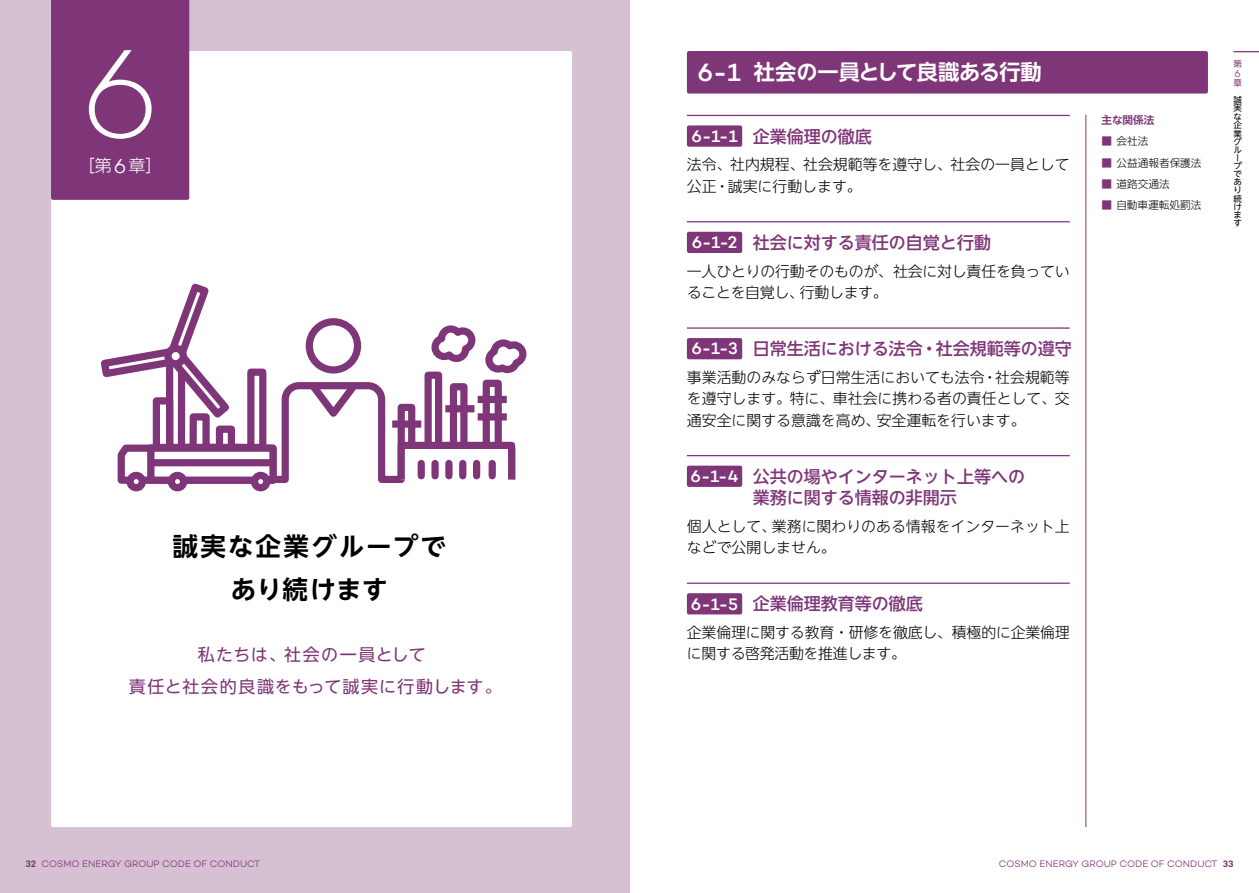
<style>
.page{position:relative;width:1259px;height:893px;background:#fff}
.page>*{position:absolute;margin:0;border:0;box-sizing:border-box;transform-origin:0 0}
.t1{font:200 127.5px "Campton";color:#fff}
.t2{font:700 25.5px "UD Shin Go NT Pro De";letter-spacing:.075em;color:#000}
.t3{font:700 21.3px "UD Shin Go NT Pro De";letter-spacing:-.015em;color:#fff}
.t4{font:500 16.95px "UD Shin Go NT Pro";color:#7f3678}
.t5{font:500 16.95px "Campton";color:#fff}
.t6{font:16.95px "UD Shin Go NT Pro";letter-spacing:.065em;color:#7f3678}
.t7{font:16.95px "UD Shin Go NT Pro";letter-spacing:.045em;color:#7f3678}
.t8{font:300 16.95px "UD Shin Go NT Pro";color:#fff}
.t9{font:300 14.85px/21.3px "UD Shin Go NT Pro";color:#000}
.t10{font:300 10.65px "UD Shin Go NT Pro";color:#000}
.t11{font:700 10.65px "UD Shin Go NT Pro De";letter-spacing:-.01em;color:#7f3678}
.t12{font:300 10.2px "Campton";color:#7f3678}
.t13{font:300 9.6px "Campton";color:#7f3678}
.t14{font:8.55px/8.2px "UD Shin Go NT Pro";color:#000}
.t15{font:8.55px/16.8px "UD Shin Go NT Pro";color:#7f3678}
.s1{font-family:"Campton";font-weight:500;font-size:25.5px}
.s2{color:#000}
.s3{color:#7f3678}
.s4{font-family:"Campton";font-size:20.4px}
.s5{font-weight:600}
</style>
<div class="page">
<div style="left:0;top:0;width:629px;height:893px;background:#d6c1d3"></div>
<div style="left:51px;top:51px;width:521px;height:776px;background:#fff;border-radius:2px"></div>
<div style="left:687px;top:51px;width:521px;height:43px;background:#7f3678;border-radius:2px"></div>
<div style="left:51px;top:0;width:138px;height:200px;background:#7f3678"></div>
<hr style="left:687px;top:115px;width:382px;height:1px;background:#7f3678">
<hr style="left:687px;top:221px;width:382px;height:1px;background:#7f3678">
<hr style="left:687px;top:327px;width:382px;height:2px;background:#7f3678">
<hr style="left:687px;top:455px;width:382px;height:1px;background:#7f3678">
<hr style="left:687px;top:583px;width:382px;height:1px;background:#7f3678">
<hr style="left:1085px;top:115px;width:1px;height:712px;background:#7f3678">
<svg style="left:1233px;top:51px;width:26px;height:1px"></svg>
<div style="left:306px;top:318px;width:55px;height:56px;border:7px solid #7f3678;border-radius:50%"></div>
<svg style="left:152px;top:365px;width:364px;height:122px"></svg>
<div style="left:178px;top:354px;width:7px;height:93px;background:#7f3678"></div>
<div style="left:166px;top:356px;width:7px;height:91px;background:#7f3678"></div>
<div style="left:153px;top:444px;width:113px;height:39px;border:7px solid #7f3678"></div>
<div style="left:150px;top:448px;width:123px;height:32px;background:#fff"></div>
<div style="left:147px;top:445px;width:130px;height:39px;border:7px solid #7f3678"></div>
<div style="left:150px;top:459px;width:123px;height:7px;background:#7f3678"></div>
<svg style="left:117px;top:441px;width:41px;height:46px"></svg>
<div style="left:171px;top:475px;width:13px;height:13px;background:#fff;border-radius:50%"></div>
<div style="left:168px;top:472px;width:19px;height:19px;border:7px solid #7f3678;border-radius:50%"></div>
<div style="left:254px;top:475px;width:13px;height:13px;background:#fff;border-radius:50%"></div>
<div style="left:251px;top:472px;width:19px;height:19px;border:7px solid #7f3678;border-radius:50%"></div>
<div style="left:130px;top:475px;width:12px;height:13px;background:#fff;border-radius:50%"></div>
<div style="left:126px;top:472px;width:20px;height:19px;border:7px solid #7f3678;border-radius:50%"></div>
<div style="left:397px;top:442px;width:118px;height:41px;background:#fff;border:7px solid #7f3678"></div>
<div style="left:417px;top:463px;width:8px;height:13px;background:#7f3678"></div>
<div style="left:431px;top:463px;width:8px;height:13px;background:#7f3678"></div>
<div style="left:445px;top:463px;width:7px;height:13px;background:#7f3678"></div>
<div style="left:459px;top:463px;width:7px;height:13px;background:#7f3678"></div>
<div style="left:473px;top:463px;width:7px;height:13px;background:#7f3678"></div>
<div style="left:488px;top:463px;width:8px;height:13px;background:#7f3678"></div>
<svg style="left:428px;top:325px;width:99px;height:52px"></svg>
<div style="left:481px;top:413px;width:22px;height:7px;background:#7f3678"></div>
<div style="left:481px;top:396px;width:22px;height:7px;background:#7f3678"></div>
<div style="left:449px;top:405px;width:22px;height:7px;background:#7f3678"></div>
<div style="left:396px;top:420px;width:22px;height:8px;background:#7f3678"></div>
<svg style="left:101px;top:283px;width:135px;height:141px"></svg>
<div style="left:687px;top:125px;width:55px;height:22px;background:#7f3678;border-radius:2px"></div>
<div style="left:687px;top:232px;width:55px;height:21px;background:#7f3678;border-radius:2px"></div>
<div style="left:687px;top:338px;width:55px;height:21px;background:#7f3678;border-radius:2px"></div>
<div style="left:687px;top:466px;width:55px;height:21px;background:#7f3678;border-radius:2px"></div>
<div style="left:687px;top:593px;width:55px;height:21px;background:#7f3678;border-radius:2px"></div>
<p class="t1" style="left:81px;top:15px;width:80px">6</p>
<p class="t15" style="left:1233px;top:55px;width:10px">第</p>
<p class="t3" style="left:697px;top:55px;width:346px"><span class="s1">6-1</span> 社会の一員として良識ある行動</p>
<p class="t12" style="left:1234px;top:67px;width:8px">6</p>
<p class="t15" style="left:1233px;top:74px;width:10px">章<span class="s2">誠</span></p>
<p class="t14" style="left:1233px;top:104px;width:10px">実な企業グループであり続けます</p>
<p class="t11" style="left:1101px;top:111px;width:54px">主な関係法</p>
<p class="t10" style="left:1101px;top:133px;width:59px"><span class="s3">■</span> 会社法　</p>
<p class="t10" style="left:1101px;top:154px;width:101px"><span class="s3">■</span> 公益通報者保護法</p>
<p class="t10" style="left:1101px;top:175px;width:70px"><span class="s3">■</span> 道路交通法</p>
<p class="t10" style="left:1101px;top:197px;width:101px"><span class="s3">■</span> 自動車運転処罰法</p>
<p class="t4" style="left:753px;top:122px;width:121px">企業倫理の徹底</p>
<p class="t5" style="left:691px;top:125px;width:47px">6-1-1</p>
<p class="t9" style="left:687px;top:154px;width:384px">法令、社内規程、社会規範等を遵守し、社会の一員として公正・誠実に行動します。</p>
<p class="t8" style="left:78px;top:152px;width:86px">［第<span class="s4">6</span>章］</p>
<p class="t5" style="left:691px;top:232px;width:47px">6-1-2</p>
<p class="t4" style="left:753px;top:229px;width:240px">社会に対する責任の自覚と行動</p>
<p class="t9" style="left:687px;top:260px;width:384px">一人ひとりの行動そのものが、社会に対し責任を負っていることを自覚し、行動します。</p>
<p class="t5" style="left:691px;top:338px;width:48px">6-1-3</p>
<p class="t4" style="left:753px;top:335px;width:320px">日常生活における法令・社会規範等の遵守</p>
<p class="t9" style="left:687px;top:366px;width:384px;text-align:justify">事業活動のみならず日常生活においても法令・社会規範等を遵守します。特に、車社会に携わる者の責任として、交通安全に関する意識を高め、安全運転を行います。</p>
<p class="t2" style="left:172px;top:526px;width:275px">誠実な企業グループで</p>
<p class="t2" style="left:231px;top:568px;width:158px">あり続けます</p>
<p class="t7" style="left:198px;top:641px;width:229px">私たちは、社会の一員として</p>
<p class="t6" style="left:129px;top:673px;width:374px">責任と社会的良識をもって誠実に行動します。</p>
<p class="t5" style="left:690px;top:466px;width:49px">6-1-4</p>
<p class="t4" style="left:753px;top:462px;width:274px">公共の場やインターネット上等への</p>
<p class="t4" style="left:753px;top:484px;width:206px">業務に関する情報の非開示</p>
<p class="t9" style="left:687px;top:515px;width:384px">個人として、業務に関わりのある情報をインターネット上などで公開しません。</p>
<p class="t5" style="left:691px;top:593px;width:49px">6-1-5</p>
<p class="t4" style="left:753px;top:590px;width:172px">企業倫理教育等の徹底</p>
<p class="t9" style="left:687px;top:621px;width:384px">企業倫理に関する教育・研修を徹底し、積極的に企業倫理に関する啓発活動を推進します。</p>
<p class="t13" style="left:26px;top:858px;width:236px"><span class="s5">32</span> COSMO ENERGY GROUP CODE OF CONDUCT</p>
<p class="t13" style="left:998px;top:858px;width:236px">COSMO ENERGY GROUP CODE OF CONDUCT <span class="s5">33</span></p>
</div>
